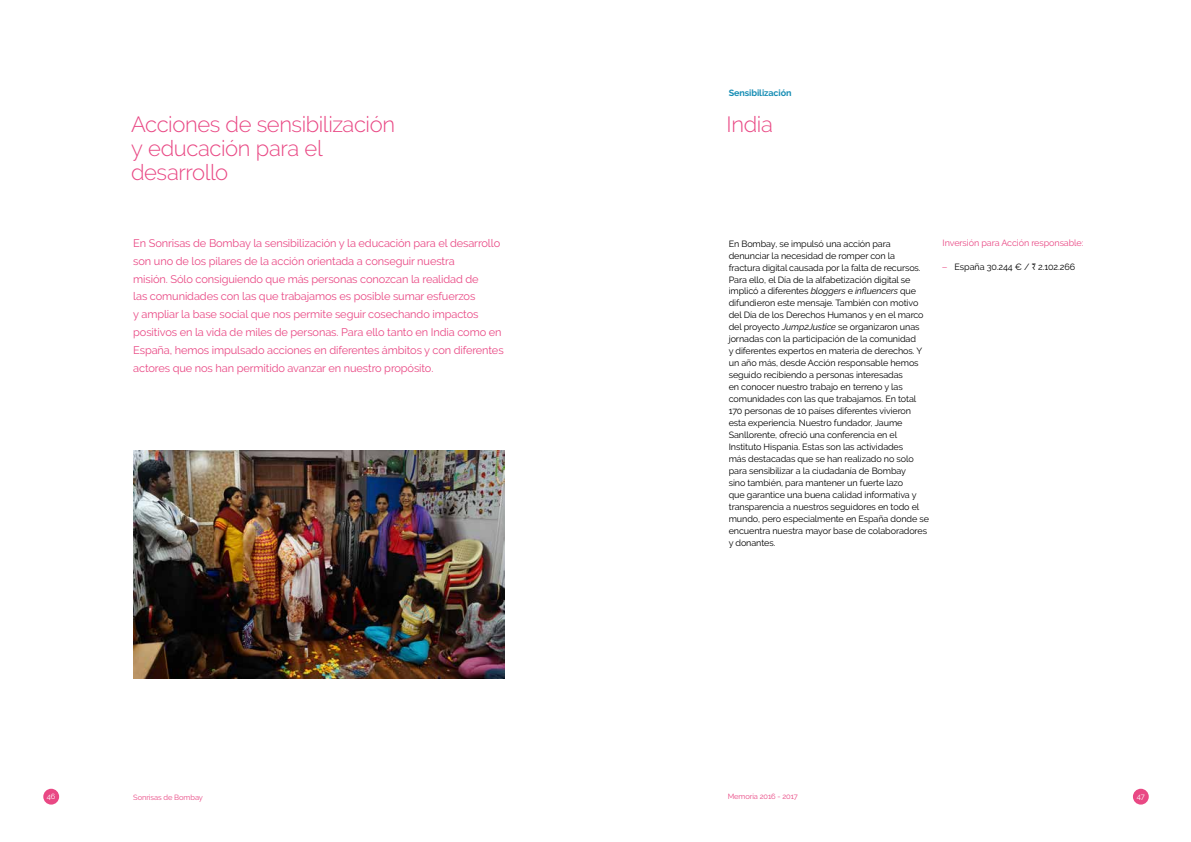
<style>
.page{position:relative;width:1191px;height:842px;background:#fff}
.page>*{position:absolute;margin:0;border:0;box-sizing:border-box;transform-origin:0 0}
.t1{font:300 22px/24px "Raleway";letter-spacing:-.02em;color:#e94884}
.t2{font:11px/18px "Raleway";letter-spacing:-.01em;color:#e94884}
.t3{font:9px/12px "Raleway";letter-spacing:-.01em;color:#000}
.t4{font:9px "Raleway";letter-spacing:-.01em;color:#e94884}
.t5{font:700 9px "Raleway";letter-spacing:-.01em;color:#158db4}
.t6{font:7.5px "Raleway";letter-spacing:-.01em;color:#e94884}
.t7{font:7.5px "Raleway";color:#fff}
.s1{font-style:italic}
.s2{font-family:"Helvetica Neue LT Std";font-weight:300;color:#e94884}
</style>
<div class="page">
<img style="left:133px;top:450px;width:371px;height:228px">
<div style="left:1132px;top:789px;width:16px;height:16px;background:#e94884;border-radius:50%"></div>
<div style="left:43px;top:789px;width:16px;height:16px;background:#e94884;border-radius:50%"></div>
<h1 class="t1" style="left:131px;top:113px;width:265px">Acciones de sensibilización y educación para el desarrollo</h1>
<p class="t2" style="left:133px;top:234px;width:372px">En Sonrisas de Bombay la sensibilización y la educación para el desarrollo son uno de los pilares de la acción orientada a conseguir nuestra<br>misión. Sólo consiguiendo que más personas conozcan la realidad de<br>las comunidades con las que trabajamos es posible sumar esfuerzos<br>y ampliar la base social que nos permite seguir cosechando impactos positivos en la vida de miles de personas. Para ello tanto en India como en España, hemos impulsado acciones en diferentes ámbitos y con diferentes actores que nos han permitido avanzar en nuestro propósito.</p>
<p class="t5" style="left:728px;top:88px;width:64px">Sensibilización</p>
<h1 class="t1" style="left:726px;top:113px;width:48px">India</h1>
<p class="t3" style="left:728px;top:237px;width:202px">En Bombay, se impulsó una acción para denunciar la necesidad de romper con la fractura digital causada por la falta de recursos.<br>Para ello, el Día de la alfabetización digital se implicó a diferentes <span class="s1">bloggers</span> e <span class="s1">influencers</span> que difundieron este mensaje. También con motivo del Día de los Derechos Humanos y en el marco del proyecto <span class="s1">Jump2Justice</span> se organizaron unas jornadas con la participación de la comunidad<br>y diferentes expertos en materia de derechos. Y un año más, desde Acción responsable hemos seguido recibiendo a personas interesadas<br>en conocer nuestro trabajo en terreno y las comunidades con las que trabajamos. En total 170 personas de 10 países diferentes vivieron esta experiencia. Nuestro fundador, Jaume Sanllorente, ofreció una conferencia en el Instituto Hispania. Estas son las actividades<br>más destacadas que se han realizado no solo para sensibilizar a la ciudadanía de Bombay<br>sino también, para mantener un fuerte lazo<br>que garantice una buena calidad informativa y transparencia a nuestros seguidores en todo el mundo, pero especialmente en España donde se encuentra nuestra mayor base de colaboradores y donantes.</p>
<p class="t4" style="left:942px;top:238px;width:142px">Inversión para Acción responsable:</p>
<p class="t3" style="left:942px;top:261px;width:134px"><span class="s2">–</span> España 30.244 € / ₹ 2.102.266</p>
<p class="t7" style="left:47px;top:792px;width:10px">46</p>
<p class="t6" style="left:133px;top:793px;width:71px">Sonrisas de Bombay</p>
<p class="t6" style="left:728px;top:792px;width:72px">Memoria 2016 - 2017</p>
<p class="t7" style="left:1136px;top:792px;width:9px">47</p>
</div>
